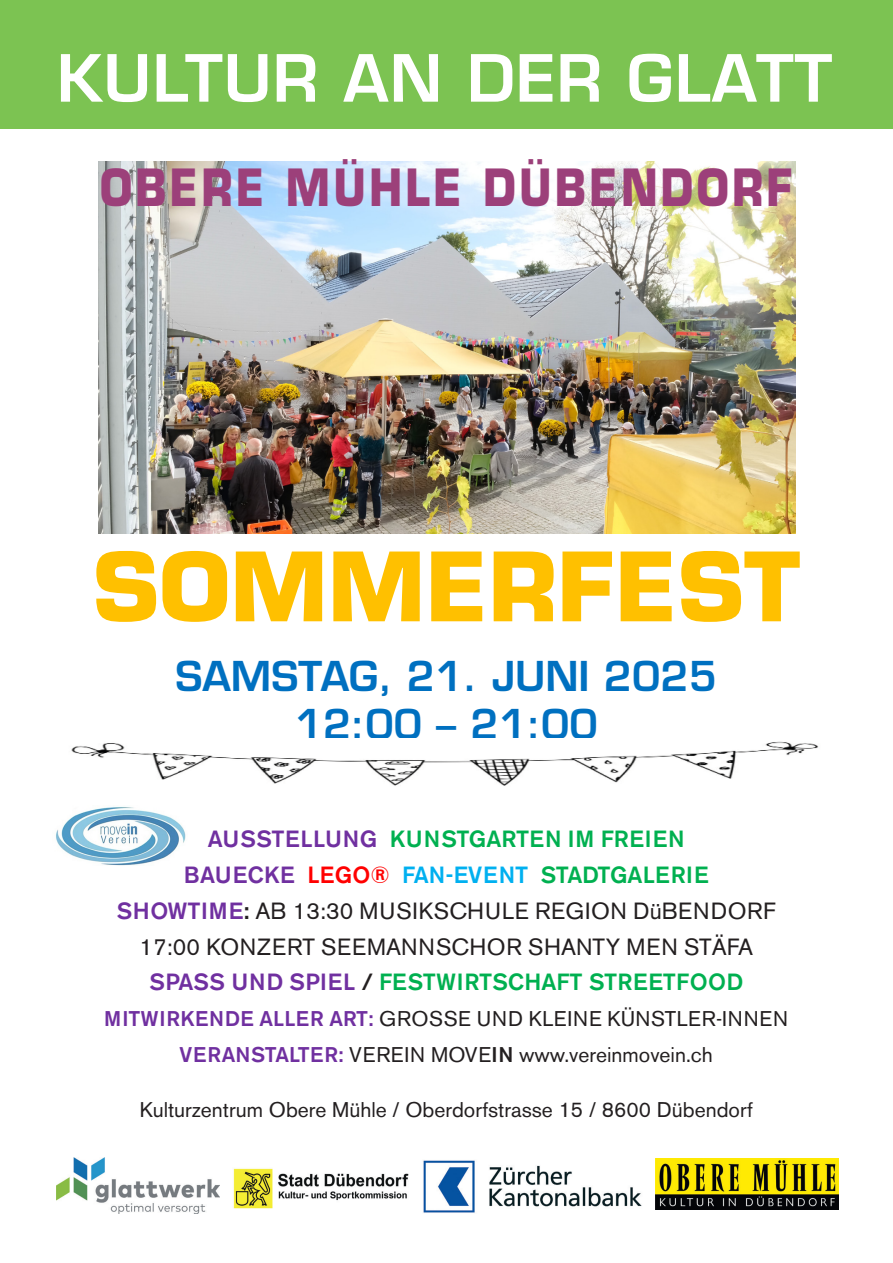
<style>
.page{position:relative;width:893px;height:1263px;background:#fff}
.page>*{position:absolute;margin:0;border:0;box-sizing:border-box;transform-origin:0 0}
.t1{font:700 93px "Eurostile";color:#ffc000}
.t2{font:600 63.45px "Eurostile";letter-spacing:.02em;color:#fff}
.t3{font:700 50.1px "Eurostile";letter-spacing:.075em;color:#9c407a;scale:.84 1}
.t4{font:600 40.2px "Eurostile";color:#0070c0}
.t5{font:500 23.25px "Akzidenz Grotesk BE";letter-spacing:.02em;color:#00b050}
.t6{font:23.25px "Akzidenz Grotesk BE";letter-spacing:.02em;color:#231f20}
.t7{font:21.15px "Akzidenz Grotesk BE";color:#231f20}
.t8{font:21.15px "Akzidenz Grotesk BE";letter-spacing:.03em;color:#231f20}
.s1{color:#7030a0}
.s2{color:#f00}
.s3{color:#00b0f0}
.s4{font-weight:500;color:#7030a0}
.s5{font-weight:500}
.s6{color:#231f20}
</style>
<div class="page">
<div style="left:0;top:0;width:893px;height:129px;background:#7cc352"></div>
<img style="left:99px;top:162px;width:697px;height:371px">
<img style="left:71px;top:741px;width:748px;height:45px">
<img style="left:56px;top:807px;width:130px;height:58px">
<img style="left:57px;top:1157px;width:162px;height:56px">
<img style="left:423px;top:1160px;width:219px;height:53px">
<img style="left:655px;top:1158px;width:184px;height:52px">
<img style="left:233px;top:1168px;width:176px;height:41px">
<p class="t2" style="left:57px;top:39px;width:777px">KULTUR AN DER GLATT</p>
<p class="t3" style="left:100px;top:156px;width:826px">OBERE MÜHLE DÜBENDORF</p>
<p class="t1" style="left:93px;top:530px;width:708px">SOMMERFEST</p>
<p class="t4" style="left:175px;top:651px;width:543px">SAMSTAG, 21. JUNI 2025</p>
<p class="t4" style="left:295px;top:699px;width:305px">12:00 – 21:00</p>
<p class="t5" style="left:208px;top:824px;width:478px"><span class="s1">AUSSTELLUNG</span> KUNSTGARTEN IM FREIEN</p>
<p class="t5" style="left:184px;top:860px;width:526px"><span class="s1">BAUECKE</span> <span class="s2">LEGO®</span> <span class="s3">FAN-EVENT</span> STADTGALERIE</p>
<p class="t6" style="left:117px;top:896px;width:660px"><span class="s4">SHOWTIME</span><span class="s5">:</span> AB 13:30 MUSIKSCHULE REGION DüBENDORF</p>
<p class="t6" style="left:140px;top:932px;width:615px">17:00 KONZERT SEEMANNSCHOR SHANTY MEN STÄFA</p>
<p class="t5" style="left:149px;top:968px;width:595px"><span class="s1">SPASS UND SPIEL</span> <span class="s6">/</span> FESTWIRTSCHAFT STREETFOOD</p>
<p class="t8" style="left:104px;top:1006px;width:685px"><span class="s4">MITWIRKENDE ALLER ART:</span> GROSSE UND KLEINE KÜNSTLER-INNEN</p>
<p class="t7" style="left:180px;top:1042px;width:535px"><span class="s4">VERANSTALTER:</span> VEREIN MOVE<span class="s5">IN</span> www.vereinmovein.ch</p>
<p class="t7" style="left:140px;top:1097px;width:615px">Kulturzentrum Obere Mühle / Oberdorfstrasse 15 / 8600 Dübendorf</p>
</div>
